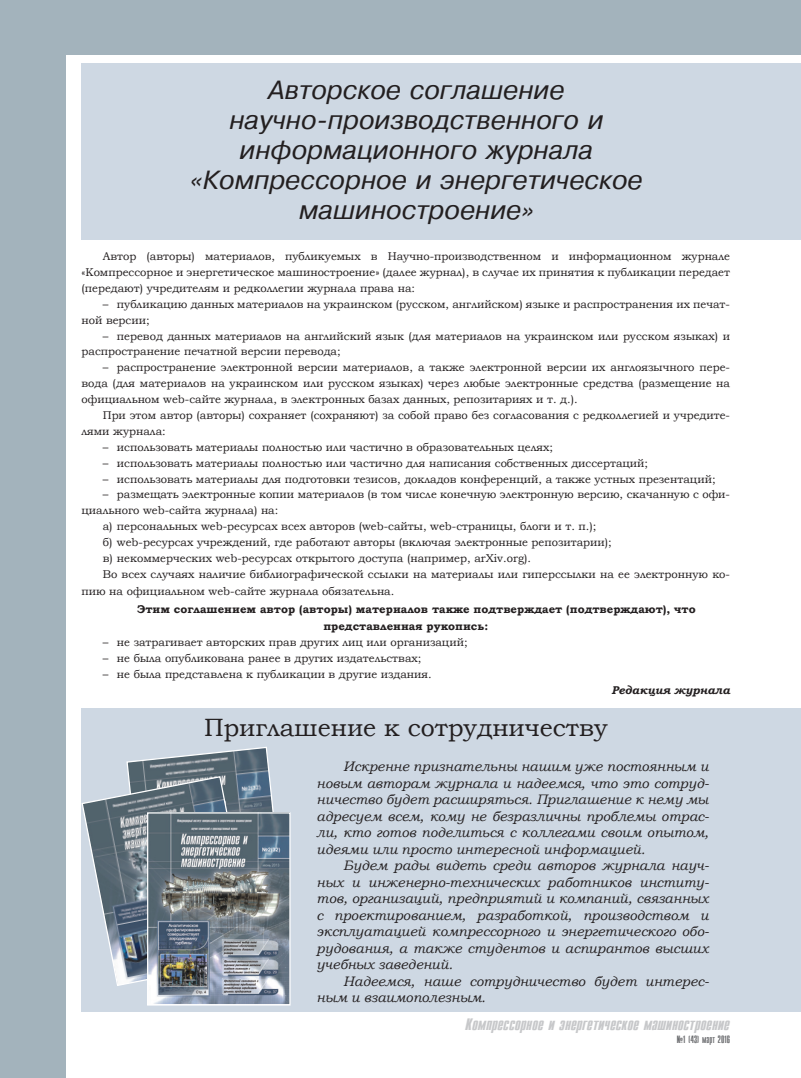
<style>
.page{position:relative;width:801px;height:1078px;background:#fff}
.page>*{position:absolute;margin:0;border:0;box-sizing:border-box;transform-origin:0 0}
.t1{font:italic 25px/30px "Ukrainian Pragmatica";color:#231f20;text-align:center}
.t2{font:25px "Bookman Old Style";color:#231f20}
.t3{font:italic 13.75px/16.5px "Bookman Old Style";color:#231f20;text-align:justify}
.t4{font:italic 700 13.75px "Ukrainian Compact";color:#c7c8ca}
.t5{font:11.25px/15.9px "Bookman Old Style";color:#231f20}
.t6{font:700 11.25px/17.5px "Bookman Old Style";color:#231f20}
.t7{font:italic 700 11.25px "Bookman Old Style";color:#231f20}
.t8{font:8.75px "Ukrainian Compact";color:#6c6d70}
</style>
<div class="page">
<div style="left:0;top:0;width:65px;height:1077px;background:#a3b3bc"></div>
<div style="left:0;top:0;width:801px;height:54px;background:#a3b3bc"></div>
<svg style="left:126px;top:745px;width:162px;height:67px;background:#929faa"></svg>
<svg style="left:81px;top:775px;width:176px;height:211px;background:#86949f"></svg>
<img style="left:149px;top:814px;width:140px;height:189px">
<div style="left:147px;top:812px;width:144px;height:193px;border:1px solid #fff"></div>
<h1 class="t1" style="left:190px;top:75px;width:454px">Авторское соглашение научно-производственного и информационного журнала «Компрессорное и энергетическое машиностроение»</h1>
<p class="t5" style="left:81px;top:248px;width:650px;text-align:justify;text-indent:21px">Автор (авторы) материалов, публикуемых в Научно-производственном и информационном журнале «Компрессорное и энергетическое машиностроение» (далее журнал), в случае их принятия к публикации передает (передают) учредителям и редколлегии журнала права на:</p>
<p class="t5" style="left:81px;top:296px;width:650px;text-indent:21px">– публикацию данных материалов на украинском (русском, английском) языке и распространения их печат&shy;ной версии;</p>
<p class="t5" style="left:81px;top:328px;width:650px;text-indent:21px">– перевод данных материалов на английский язык (для материалов на украинском или русском языках) и распространение печатной версии перевода;</p>
<p class="t5" style="left:81px;top:359px;width:650px;text-align:justify;text-indent:21px">– распространение электронной версии материалов, а также электронной версии их англоязычного пере&shy;вода (для материалов на украинском или русском языках) через любые электронные средства (размещение на официальном web-сайте журнала, в электронных базах данных, репозитариях и т. д.).</p>
<p class="t5" style="left:81px;top:407px;width:650px;text-indent:21px">При этом автор (авторы) сохраняет (сохраняют) за собой право без согласования с редколлегией и учредите&shy;лями журнала:</p>
<p class="t5" style="left:103px;top:439px;width:452px">– использовать материалы полностью или частично в образовательных целях;</p>
<p class="t5" style="left:103px;top:455px;width:547px">– использовать материалы полностью или частично для написания собственных диссертаций;</p>
<p class="t5" style="left:103px;top:470px;width:614px">– использовать материалы для подготовки тезисов, докладов конференций, а также устных презентаций;</p>
<p class="t5" style="left:103px;top:486px;width:629px">– размещать электронные копии материалов (в том числе конечную электронную версию, скачанную с офи-</p>
<p class="t5" style="left:81px;top:502px;width:198px">циального web-сайта журнала) на:</p>
<p class="t5" style="left:103px;top:518px;width:495px">a) персональных web-ресурсах всех авторов (web-сайты, web-страницы, блоги и т. п.);</p>
<p class="t5" style="left:103px;top:534px;width:510px">б) web-ресурсах учреждений, где работают авторы (включая электронные репозитарии);</p>
<p class="t5" style="left:103px;top:550px;width:430px">в) некоммерческих web-ресурсах открытого доступа (например, arXiv.org).</p>
<p class="t5" style="left:103px;top:566px;width:629px">Во всех случаях наличие библиографической ссылки на материалы или гиперссылки на ее электронную ко-</p>
<p class="t5" style="left:81px;top:583px;width:314px">пию на официальном web-сайте журнала обязательна.</p>
<p class="t6" style="left:323px;top:600px;width:374px;text-indent:-186px">Этим соглашением автор (авторы) материалов также подтверждает (подтверждают), что представленная рукопись:</p>
<p class="t5" style="left:103px;top:634px;width:366px">– не затрагивает авторских прав других лиц или организаций;</p>
<p class="t5" style="left:103px;top:650px;width:320px">– не была опубликована ранее в других издательствах;</p>
<p class="t5" style="left:103px;top:666px;width:330px">– не была представлена к публикации в другие издания.</p>
<p class="t7" style="left:611px;top:681px;width:120px">Редакция журнала</p>
<h1 class="t2" style="left:204px;top:711px;width:405px">Приглашение к сотрудничеству</h1>
<p class="t3" style="left:317px;top:757px;width:394px;text-indent:27px">Искренне признательны нашим уже постоянным и новым авторам журнала и надеемся, что это сотруд&shy;ничество будет расширяться. Приглашение к нему мы адресуем всем, кому не безразличны проблемы отрас&shy;ли, кто готов поделиться с коллегами своим опытом, идеями или просто интересной информацией.</p>
<p class="t3" style="left:317px;top:856px;width:394px;text-indent:27px">Будем рады видеть среди авторов журнала науч&shy;ных и инженерно-технических работников институ&shy;тов, организаций, предприятий и компаний, связанных с проектированием, разработкой, производством и эксплуатацией компрессорного и энергетического обо&shy;рудования, а также студентов и аспирантов высших учебных заведений.</p>
<p class="t3" style="left:317px;top:972px;width:394px;text-indent:27px">Надеемся, наше сотрудничество будет интерес&shy;ным и взаимополезным.</p>
<p class="t4" style="left:465px;top:1015px;width:266px">Компрессорное и энергетическое машиностроение</p>
<p class="t8" style="left:677px;top:1033px;width:55px">№1 (43) март 2016</p>
</div>
